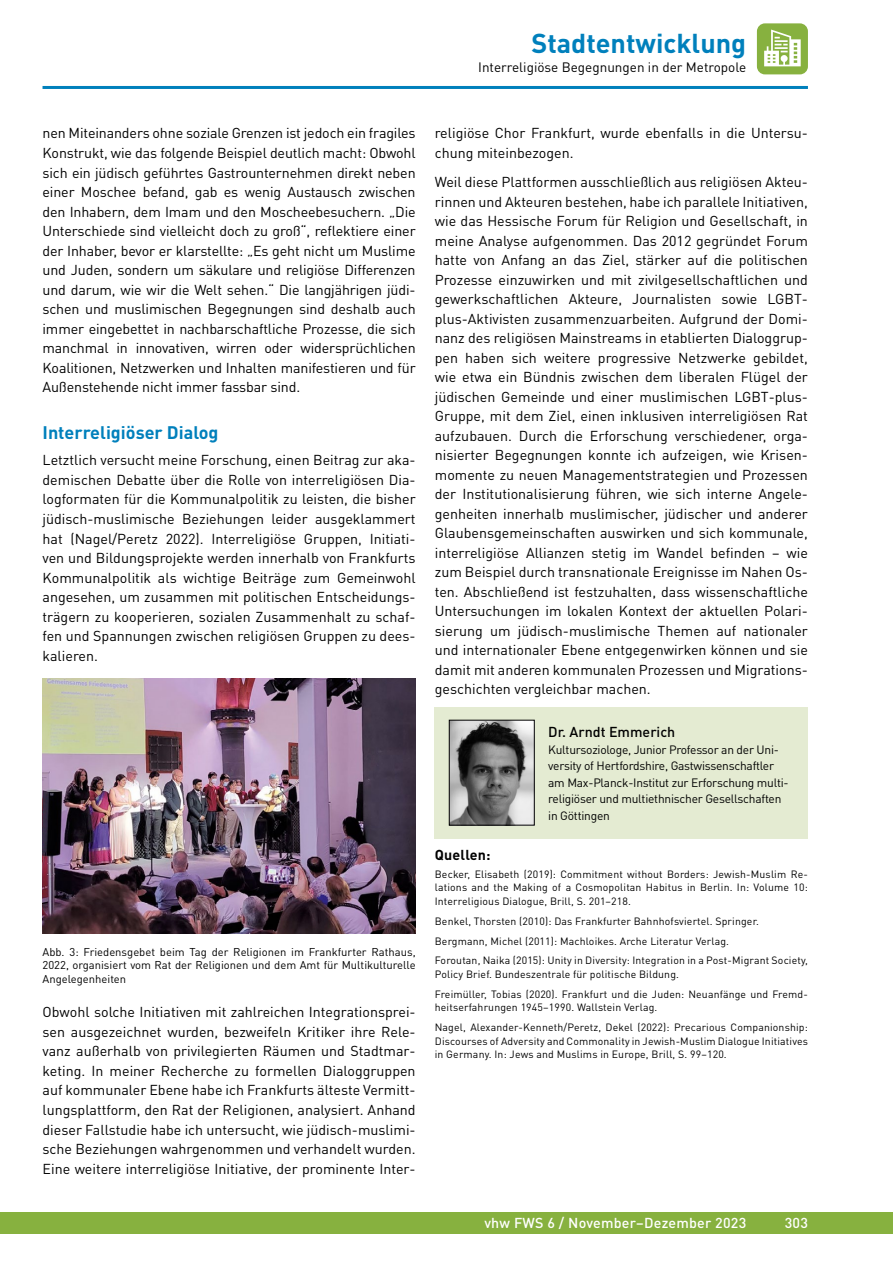
<style>
.page{position:relative;width:893px;height:1263px;background:#fff}
.page>*{position:absolute;margin:0;border:0;box-sizing:border-box;transform-origin:0 0}
.t1{font:700 27px "DIN Pro";color:#0080bc}
.t2{font:700 18px "DIN Pro";color:#0080bc}
.t3{font:14.25px/19.5px "DIN Pro";color:#000;text-align:justify}
.t4{font:500 14.25px "DIN Pro";letter-spacing:.015em;color:#fff}
.t5{font:500 14.25px "DIN Pro";color:#000}
.t6{font:700 14.25px "DIN Pro";letter-spacing:.015em;color:#000}
.t7{font:13.5px "DIN Pro";color:#000}
.t8{font:12px/16.5px "DIN Pro";letter-spacing:-.02em;color:#000}
.t9{font:11.25px/13.5px "DIN Pro";color:#000;text-align:justify}
.t10{font:10.5px/20px "DIN Pro";letter-spacing:.015em;color:#000}
</style>
<div class="page">
<div style="left:0;top:1212px;width:893px;height:21px;background:#87b13f"></div>
<hr style="left:43px;top:86px;width:765px;height:3px;background:#0080bc">
<div style="left:757px;top:23px;width:51px;height:51px;background:#87b13f;border-radius:8px"></div>
<svg style="left:764px;top:30px;width:37px;height:36px"></svg>
<div style="left:435px;top:707px;width:373px;height:132px;background:#e4ebd2"></div>
<img style="left:451px;top:722px;width:82px;height:101px">
<div style="left:449px;top:720px;width:86px;height:105px;border:1px solid #000"></div>
<img style="left:43px;top:678px;width:373px;height:255px">
<h1 class="t1" style="left:531px;top:25px;width:216px">Stadtentwicklung</h1>
<p class="t7" style="left:478px;top:58px;width:269px">Interreligiöse Begegnungen in der Metropole</p>
<p class="t3" style="left:43px;top:123px;width:375px">nen Miteinanders ohne soziale Grenzen ist jedoch ein fragiles Konstrukt, wie das folgende Beispiel deutlich macht: Obwohl sich ein jüdisch geführtes Gastrounternehmen direkt neben einer Moschee befand, gab es wenig Austausch zwischen den Inhabern, dem Imam und den Moscheebesuchern. „Die Unterschiede sind vielleicht doch zu groß“, reflektiere einer der Inhaber, bevor er klarstellte: „Es geht nicht um Muslime und Juden, sondern um säkulare und religiöse Differenzen und darum, wie wir die Welt sehen.“ Die langjährigen jüdi&shy;schen und muslimischen Begegnungen sind deshalb auch immer eingebettet in nachbarschaftliche Prozesse, die sich manchmal in innovativen, wirren oder widersprüchlichen Koalitionen, Netzwerken und Inhalten manifestieren und für Außenstehende nicht immer fassbar sind.</p>
<p class="t2" style="left:43px;top:421px;width:178px">Interreligiöser Dialog</p>
<p class="t3" style="left:43px;top:450px;width:375px">Letztlich versucht meine Forschung, einen Beitrag zur aka&shy;demischen Debatte über die Rolle von interreligiösen Dia&shy;logformaten für die Kommunalpolitik zu leisten, die bisher jüdisch-muslimische Beziehungen leider ausgeklammert hat (Nagel/Peretz 2022). Interreligiöse Gruppen, Initiati&shy;ven und Bildungsprojekte werden innerhalb von Frankfurts Kommunalpolitik als wichtige Beiträge zum Gemeinwohl angesehen, um zusammen mit politischen Entscheidungs&shy;trägern zu kooperieren, sozialen Zusammenhalt zu schaf&shy;fen und Spannungen zwischen religiösen Gruppen zu dees&shy;kalieren.</p>
<p class="t9" style="left:43px;top:944px;width:375px">Abb. 3: Friedensgebet beim Tag der Religionen im Frankfurter Rathaus, 2022, organisiert vom Rat der Religionen und dem Amt für Multikulturelle Angelegenheiten</p>
<p class="t3" style="left:43px;top:1002px;width:375px">Obwohl solche Initiativen mit zahlreichen Integrationsprei&shy;sen ausgezeichnet wurden, bezweifeln Kritiker ihre Rele&shy;vanz außerhalb von privilegierten Räumen und Stadtmar&shy;keting. In meiner Recherche zu formellen Dialoggruppen auf kommunaler Ebene habe ich Frankfurts älteste Vermitt&shy;lungsplattform, den Rat der Religionen, analysiert. Anhand dieser Fallstudie habe ich untersucht, wie jüdisch-muslimi&shy;sche Beziehungen wahrgenommen und verhandelt wurden.<br>Eine weitere interreligiöse Initiative, der prominente Inter-</p>
<p class="t3" style="left:435px;top:123px;width:375px">religiöse Chor Frankfurt, wurde ebenfalls in die Untersu&shy;chung miteinbezogen.</p>
<p class="t3" style="left:435px;top:172px;width:375px">Weil diese Plattformen ausschließlich aus religiösen Akteu&shy;rinnen und Akteuren bestehen, habe ich parallele Initiativen, wie das Hessische Forum für Religion und Gesellschaft, in meine Analyse aufgenommen. Das 2012 gegründet Forum hatte von Anfang an das Ziel, stärker auf die politischen Prozesse einzuwirken und mit zivilgesellschaftlichen und gewerkschaftlichen Akteure, Journalisten sowie LGBT&shy;plus-Aktivisten zusammenzuarbeiten. Aufgrund der Domi&shy;nanz des religiösen Mainstreams in etablierten Dialoggrup&shy;pen haben sich weitere progressive Netzwerke gebildet, wie etwa ein Bündnis zwischen dem liberalen Flügel der jüdischen Gemeinde und einer muslimischen LGBT-plus-Gruppe, mit dem Ziel, einen inklusiven interreligiösen Rat aufzubauen. Durch die Erforschung verschiedener, orga&shy;nisierter Begegnungen konnte ich aufzeigen, wie Krisen&shy;momente zu neuen Managementstrategien und Prozessen der Institutionalisierung führen, wie sich interne Angele&shy;genheiten innerhalb muslimischer, jüdischer und anderer Glaubensgemeinschaften auswirken und sich kommunale, interreligiöse Allianzen stetig im Wandel befinden – wie zum Beispiel durch transnationale Ereignisse im Nahen Os&shy;ten. Abschließend ist festzuhalten, dass wissenschaftliche Untersuchungen im lokalen Kontext der aktuellen Polari&shy;sierung um jüdisch-muslimische Themen auf nationaler und internationaler Ebene entgegenwirken können und sie damit mit anderen kommunalen Prozessen und Migrations&shy;geschichten vergleichbar machen.</p>
<p class="t5" style="left:548px;top:722px;width:129px">Dr. Arndt Emmerich</p>
<p class="t8" style="left:548px;top:741px;width:242px">Kultursoziologe, Junior Professor an der Uni&shy;versity of Hertfordshire, Gastwissenschaftler am Max-Planck-Institut zur Erforschung multi&shy;religiöser und multiethnischer Gesellschaften in Göttingen</p>
<p class="t6" style="left:435px;top:845px;width:57px">Quellen:</p>
<p class="t10" style="left:435px;top:867px;width:375px;line-height:13.5px;text-align:justify">Becker, Elisabeth (2019): Commitment without Borders: Jewish-Muslim Re&shy;lations and the Making of a Cosmopolitan Habitus in Berlin. In: Volume 10:<br>Interreligious Dialogue, Brill, S. 201–218.</p>
<p class="t10" style="left:435px;top:910px;width:375px">Benkel, Thorsten (2010): Das Frankfurter Bahnhofsviertel. Springer.<br>Bergmann, Michel (2011): Machloikes. Arche Literatur Verlag.<br>Foroutan, Naika (2015): Unity in Diversity: Integration in a Post-Migrant Society,</p>
<p class="t10" style="left:435px;top:964px;width:375px">Policy Brief. Bundeszentrale für politische Bildung.<br>Freimüller, Tobias (2020). Frankfurt und die Juden: Neuanfänge und Fremd-</p>
<p class="t10" style="left:435px;top:997px;width:375px">heitserfahrungen 1945–1990. Wallstein Verlag.<br>Nagel, Alexander-Kenneth/Peretz, Dekel (2022): Precarious Companionship:</p>
<p class="t10" style="left:435px;top:1034px;width:375px;line-height:13.5px">Discourses of Adversity and Commonality in Jewish-Muslim Dialogue Initiatives in Germany. In: Jews and Muslims in Europe, Brill, S. 99–120.</p>
<p class="t4" style="left:484px;top:1213px;width:263px">vhw FWS 6 / November–Dezember 2023</p>
<p class="t4" style="left:785px;top:1213px;width:25px">303</p>
</div>
